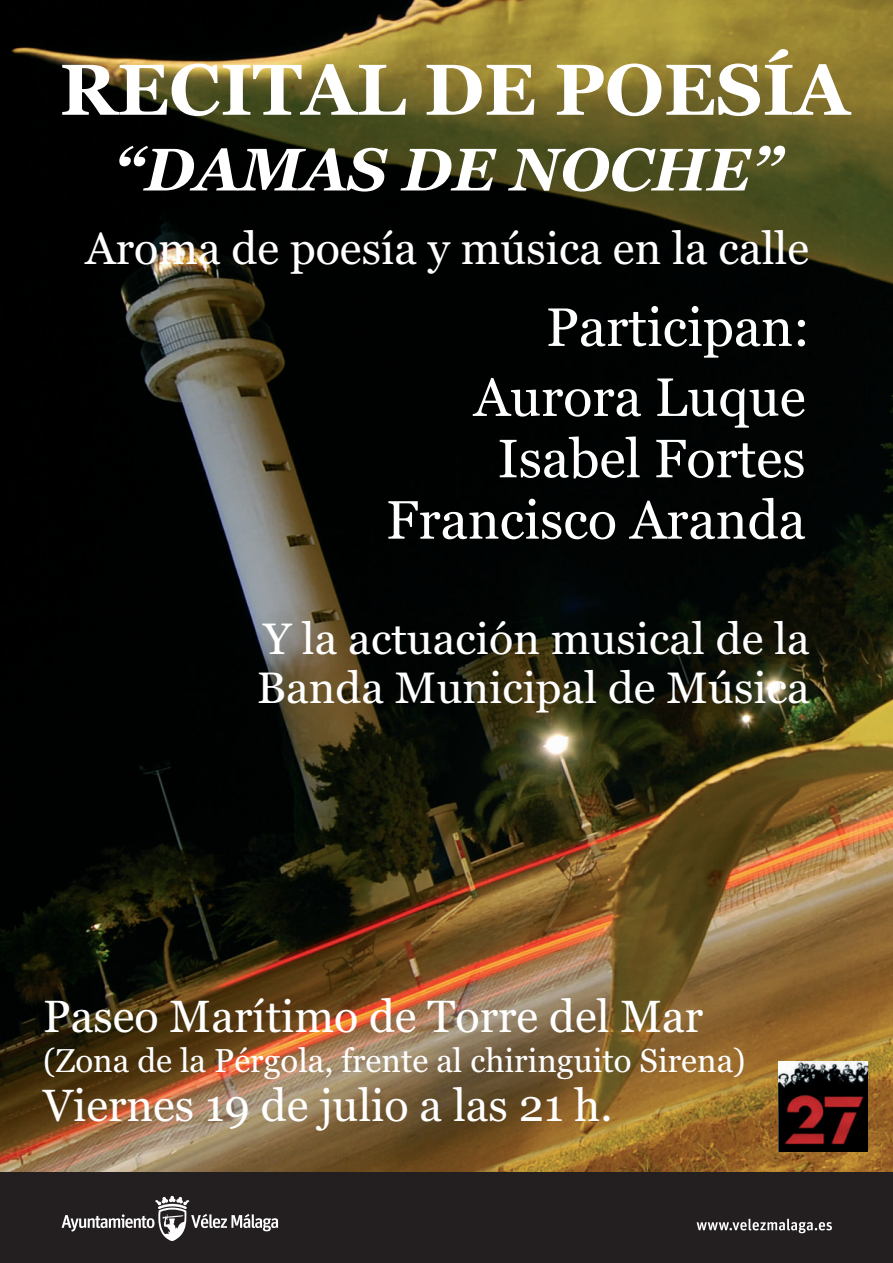
<style>
.page{position:relative;width:893px;height:1263px;background:#fff}
.page>*{position:absolute;margin:0;border:0;box-sizing:border-box;transform-origin:0 0}
.t1{font:700 72px "Georgia";color:#fff}
.t2{font:italic 700 60px "Georgia";color:#fff}
.t3{font:54px/70.1px "Georgia";color:#fff;text-align:right}
.t4{font:45px "Georgia";color:#fff}
.t5{font:43.8px/49.8px "Georgia";color:#fff}
.t6{font:33px "Georgia";color:#fff}
</style>
<div class="page">
<img style="left:0;top:0;width:893px;height:1173px">
<img style="left:778px;top:1062px;width:90px;height:89px">
<div style="left:0;top:1173px;width:893px;height:90px;background:#231f20"></div>
<svg style="left:697px;top:1219px;width:135px;height:14px"></svg>
<svg style="left:62px;top:1196px;width:216px;height:45px"></svg>
<h1 class="t1" style="left:60px;top:60px;width:791px">RECITAL DE POESÍA</h1>
<h2 class="t2" style="left:114px;top:145px;width:670px">“DAMAS DE NOCHE”</h2>
<p class="t4" style="left:86px;top:230px;width:725px">Aroma de poesía y música en la calle</p>
<p class="t3" style="left:474px;top:296px;width:338px">Participan:<br>Aurora Luque</p>
<p class="t3" style="left:386px;top:432px;width:421px;line-height:61.3px">Isabel Fortes<br>Francisco Aranda</p>
<p class="t5" style="left:257px;top:617px;width:554px">Y la actuación musical de la<br>Banda Municipal de Música</p>
<p class="t4" style="left:43px;top:998px;width:662px">Paseo Marítimo de Torre del Mar</p>
<p class="t6" style="left:43px;top:1047px;width:704px">(Zona de la Pérgola, frente al chiringuito Sirena)</p>
<p class="t4" style="left:43px;top:1086px;width:571px">Viernes 19 de julio a las 21 h.</p>
</div>
